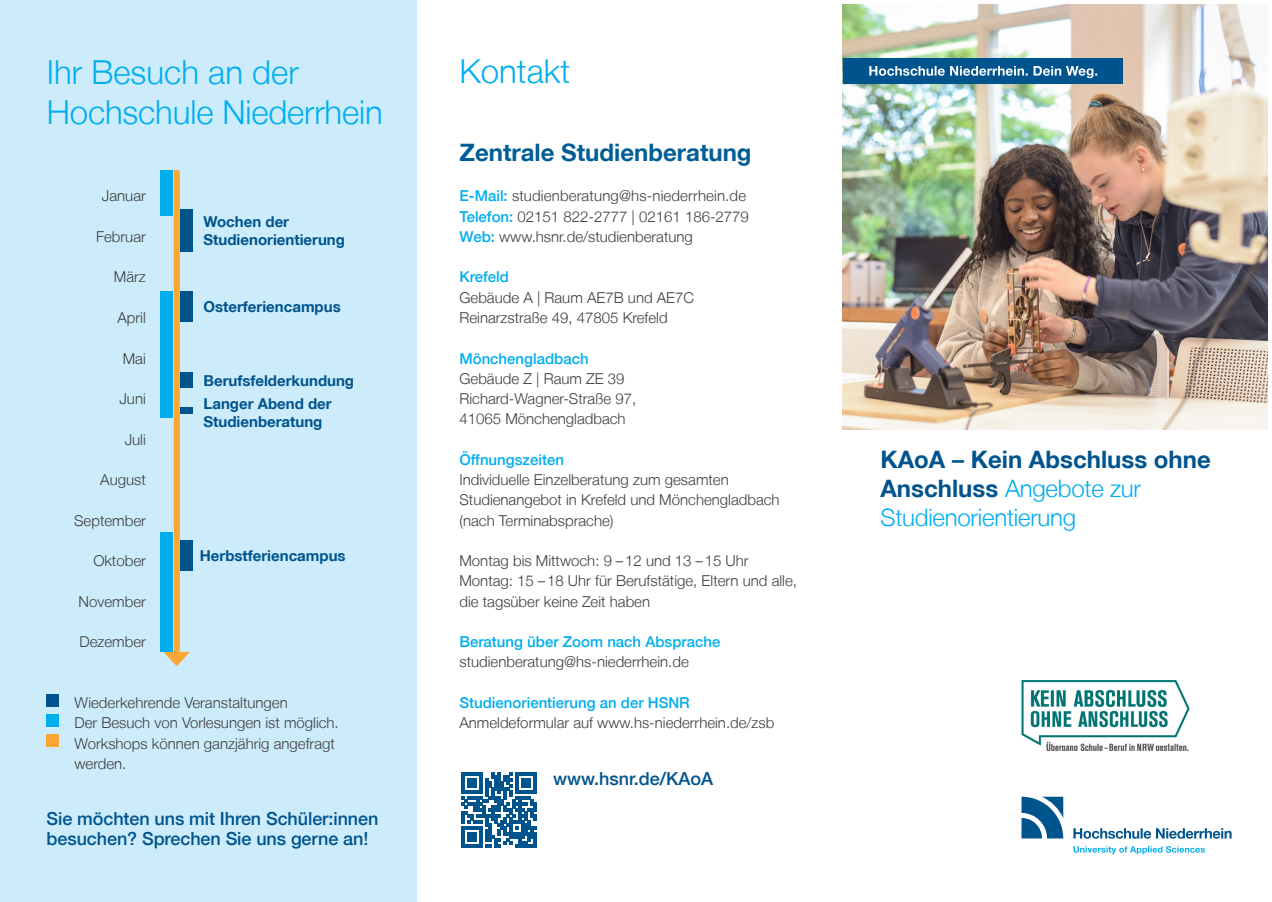
<style>
.page{position:relative;width:1272px;height:902px;background:#fff}
.page>*{position:absolute;margin:0;border:0;box-sizing:border-box;transform-origin:0 0}
.t1{font:300 33px/39.6px "Helvetica Neue LT";letter-spacing:-.005em;color:#00aeef}
.t2{font:700 24px/28.8px "Helvetica Neue LT";color:#00548e}
.t3{font:700 24px "Helvetica Neue LT";color:#005e97}
.t4{font:500 18px/20.2px "Helvetica Neue LT";letter-spacing:-.005em;color:#00548e}
.t5{font:300 15px/20.2px "Helvetica Neue LT";color:#3e3e3f}
.t6{font:700 15px/18px "Helvetica Neue LT";color:#00548e}
.t7{font:500 15px "Helvetica Neue LT";color:#00aeef}
.s1{font-weight:500;color:#00aeef}
.s2{font-weight:300;color:#00aeef}
</style>
<div class="page">
<div style="left:0;top:0;width:417px;height:901px;background:#ccecfb"></div>
<img style="left:842px;top:4px;width:425px;height:425px">
<svg style="left:1021px;top:796px;width:42px;height:42px"></svg>
<svg style="left:1073px;top:828px;width:158px;height:10px"></svg>
<svg style="left:1073px;top:846px;width:131px;height:8px"></svg>
<div style="left:160px;top:170px;width:13px;height:46px;background:#00aeef"></div>
<div style="left:160px;top:291px;width:13px;height:127px;background:#00aeef"></div>
<div style="left:160px;top:532px;width:13px;height:119px;background:#00aeef"></div>
<div style="left:180px;top:209px;width:13px;height:42px;background:#00548e"></div>
<div style="left:180px;top:291px;width:13px;height:31px;background:#00548e"></div>
<div style="left:180px;top:373px;width:13px;height:15px;background:#00548e"></div>
<div style="left:180px;top:407px;width:13px;height:7px;background:#00548e"></div>
<div style="left:174px;top:170px;width:6px;height:487px;background:#faa633"></div>
<svg style="left:163px;top:652px;width:27px;height:14px"></svg>
<div style="left:180px;top:540px;width:13px;height:30px;background:#00548e"></div>
<div style="left:46px;top:694px;width:13px;height:12px;background:#00548e"></div>
<div style="left:46px;top:714px;width:13px;height:13px;background:#00aeef"></div>
<div style="left:46px;top:734px;width:13px;height:13px;background:#faa633"></div>
<div style="left:842px;top:58px;width:280px;height:25px;background:#00548e"></div>
<svg style="left:869px;top:66px;width:228px;height:12px"></svg>
<svg style="left:461px;top:772px;width:75px;height:75px"></svg>
<img style="left:1021px;top:680px;width:169px;height:70px">
<h1 class="t1" style="left:47px;top:52px;width:337px">Ihr Besuch an der<br>Hochschule Niederrhein</h1>
<h1 class="t1" style="left:459px;top:51px;width:112px">Kontakt</h1>
<p class="t5" style="left:102px;top:186px;width:45px">Januar</p>
<p class="t5" style="left:96px;top:226px;width:51px">Februar</p>
<p class="t5" style="left:114px;top:267px;width:33px">März</p>
<p class="t5" style="left:117px;top:307px;width:30px">April</p>
<p class="t5" style="left:123px;top:348px;width:25px">Mai</p>
<p class="t5" style="left:119px;top:388px;width:28px">Juni</p>
<p class="t5" style="left:125px;top:429px;width:23px">Juli</p>
<p class="t5" style="left:100px;top:469px;width:47px">August</p>
<p class="t5" style="left:74px;top:510px;width:73px">September</p>
<p class="t5" style="left:93px;top:550px;width:54px">Oktober</p>
<p class="t5" style="left:79px;top:591px;width:69px">November</p>
<p class="t5" style="left:79px;top:631px;width:68px">Dezember</p>
<p class="t6" style="left:203px;top:212px;width:143px">Wochen der<br>Studienorientierung</p>
<p class="t6" style="left:203px;top:297px;width:139px">Osterferiencampus</p>
<p class="t6" style="left:203px;top:369px;width:152px;line-height:22.8px">Berufsfelderkundung<br>Langer Abend der</p>
<p class="t6" style="left:203px;top:412px;width:120px">Studienberatung</p>
<p class="t6" style="left:200px;top:546px;width:147px">Herbstferiencampus</p>
<p class="t5" style="left:74px;top:692px;width:266px">Wiederkehrende Veranstaltungen<br>Der Besuch von Vorlesungen ist möglich.<br>Workshops können ganzjährig angefragt werden.</p>
<p class="t4" style="left:47px;top:808px;width:333px">Sie möchten uns mit Ihren Schüler:innen besuchen? Sprechen Sie uns gerne an!</p>
<h2 class="t3" style="left:459px;top:137px;width:294px">Zentrale Studienberatung</h2>
<p class="t5" style="left:459px;top:186px;width:291px"><span class="s1">E-Mail:</span> studienberatung@hs-niederrhein.de<br><span class="s1">Telefon:</span> 02151 822-2777 | 02161 186-2779<br><span class="s1">Web:</span> www.hsnr.de/studienberatung</p>
<p class="t7" style="left:459px;top:268px;width:51px">Krefeld</p>
<p class="t5" style="left:459px;top:287px;width:236px">Gebäude A | Raum AE7B und AE7C<br>Reinarzstraße 49, 47805 Krefeld</p>
<p class="t7" style="left:459px;top:349px;width:131px">Mönchengladbach</p>
<p class="t5" style="left:459px;top:368px;width:178px">Gebäude Z | Raum ZE 39<br>Richard-Wagner-Straße 97,<br>41065 Mönchengladbach</p>
<p class="t7" style="left:459px;top:450px;width:106px">Öffnungszeiten</p>
<p class="t5" style="left:459px;top:469px;width:322px">Individuelle Einzelberatung zum gesamten<br>Studienangebot in Krefeld und Mönchengladbach (nach Terminabsprache)</p>
<p class="t5" style="left:459px;top:550px;width:339px">Montag bis Mittwoch: 9 –12 und 13 –15 Uhr<br>Montag: 15 –18 Uhr für Berufstätige, Eltern und alle, die tagsüber keine Zeit haben</p>
<p class="t7" style="left:459px;top:632px;width:262px">Beratung über Zoom nach Absprache</p>
<p class="t5" style="left:459px;top:651px;width:231px">studienberatung@hs-niederrhein.de</p>
<p class="t7" style="left:459px;top:693px;width:232px">Studienorientierung an der HSNR</p>
<p class="t5" style="left:459px;top:712px;width:316px">Anmeldeformular auf www.hs-niederrhein.de/zsb</p>
<p class="t4" style="left:553px;top:767px;width:162px">www.hsnr.de/KAoA</p>
<h2 class="t2" style="left:880px;top:444px;width:332px">KAoA – Kein Abschluss ohne<br>Anschluss <span class="s2">Angebote zur<br>Studienorientierung</span></h2>
</div>
